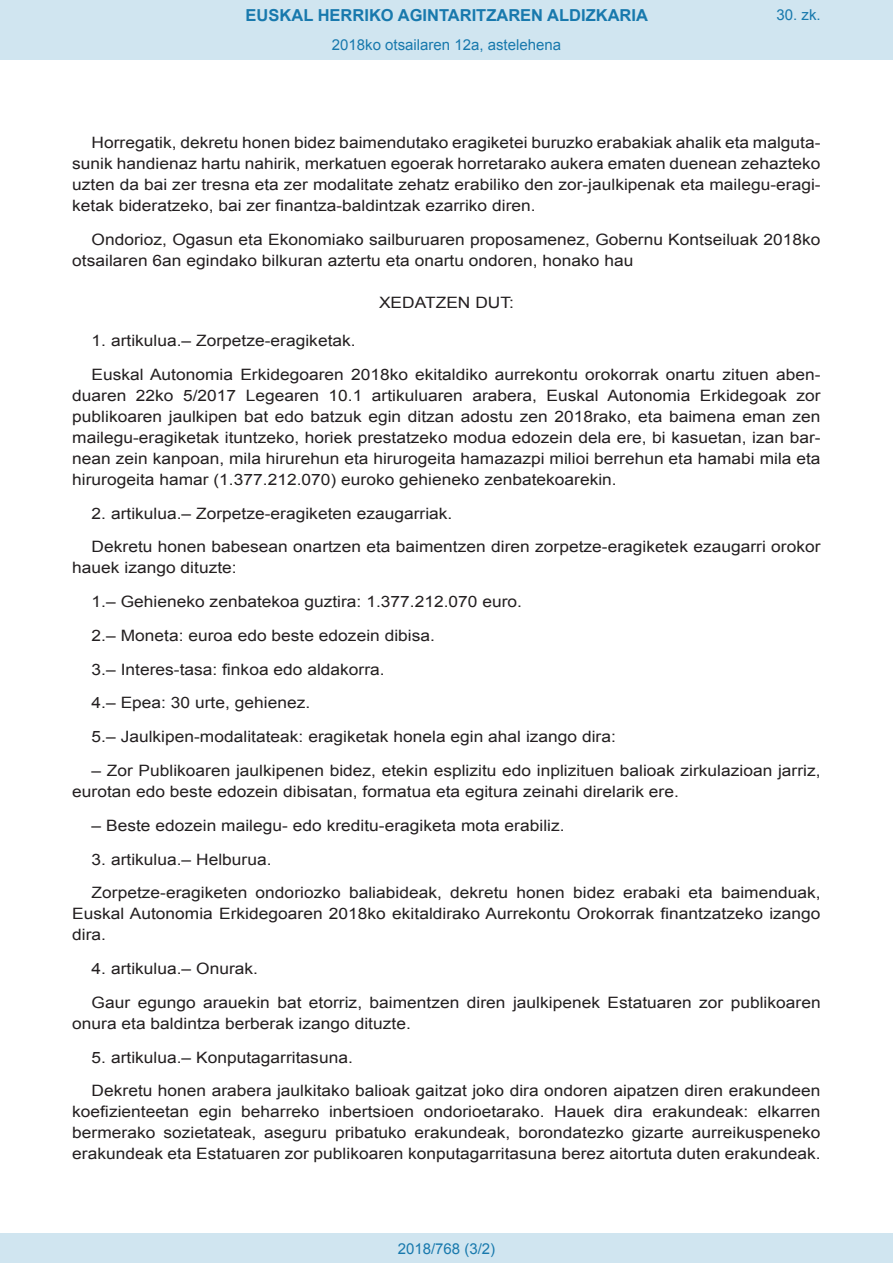
<style>
.page{position:relative;width:893px;height:1263px;background:#fff}
.page>*{position:absolute;margin:0;border:0;box-sizing:border-box;transform-origin:0 0}
.t1{font:700 16.5px "Arial";color:#1879ad}
.BOPVDetalle{font:15.6px/21px "Arial";color:#231f20;text-align:justify;scale:1.11 1}
.BOPVClave{font:15.6px "Arial";color:#231f20;scale:1.11 1}
.Paginacion_Centro{font:15px "Arial";color:#1879ad}
</style>
<div class="page">
<div style="left:0;top:0;width:893px;height:60px;background:#d0e5f0"></div>
<div style="left:0;top:1233px;width:893px;height:30px;background:#d0e5f0"></div>
<p class="t1" style="left:246px;top:4px;width:404px">EUSKAL HERRIKO AGINTARITZAREN ALDIZKARIA</p>
<p class="Paginacion_Centro" style="left:332px;top:35px;width:231px">2018ko otsailaren 12a, astelehena</p>
<p class="Paginacion_Centro" style="left:776px;top:5px;width:46px">30. zk.</p>
<p class="BOPVDetalle" style="left:72px;top:132px;width:676px;text-indent:19px">Horregatik, dekretu honen bidez baimendutako eragiketei buruzko erabakiak ahalik eta malguta&shy;sunik handienaz hartu nahirik, merkatuen egoerak horretarako aukera ematen duenean zehazteko uzten da bai zer tresna eta zer modalitate zehatz erabiliko den zor-jaulkipenak eta mailegu-eragi&shy;ketak bideratzeko, bai zer finantza-baldintzak ezarriko diren.</p>
<p class="BOPVDetalle" style="left:72px;top:229px;width:676px;text-indent:19px">Ondorioz, Ogasun eta Ekonomiako sailburuaren proposamenez, Gobernu Kontseiluak 2018ko otsailaren 6an egindako bilkuran aztertu eta onartu ondoren, honako hau</p>
<p class="BOPVClave" style="left:379px;top:292px;width:123px">XEDATZEN DUT:</p>
<p class="BOPVDetalle" style="left:92px;top:330px;width:239px">1. artikulua.– Zorpetze-eragiketak.</p>
<p class="BOPVDetalle" style="left:72px;top:364px;width:676px;text-indent:19px">Euskal Autonomia Erkidegoaren 2018ko ekitaldiko aurrekontu orokorrak onartu zituen aben&shy;duaren 22ko 5/2017 Legearen 10.1 artikuluaren arabera, Euskal Autonomia Erkidegoak zor publikoaren jaulkipen bat edo batzuk egin ditzan adostu zen 2018rako, eta baimena eman zen mailegu-eragiketak ituntzeko, horiek prestatzeko modua edozein dela ere, bi kasuetan, izan bar&shy;nean zein kanpoan, mila hirurehun eta hirurogeita hamazazpi milioi berrehun eta hamabi mila eta hirurogeita hamar (1.377.212.070) euroko gehieneko zenbatekoarekin.</p>
<p class="BOPVDetalle" style="left:92px;top:503px;width:327px">2. artikulua.– Zorpetze-eragiketen ezaugarriak.</p>
<p class="BOPVDetalle" style="left:72px;top:537px;width:676px;text-indent:19px">Dekretu honen babesean onartzen eta baimentzen diren zorpetze-eragiketek ezaugarri orokor hauek izango dituzte:</p>
<p class="BOPVDetalle" style="left:92px;top:591px;width:389px">1.– Gehieneko zenbatekoa guztira: 1.377.212.070 euro.</p>
<p class="BOPVDetalle" style="left:92px;top:625px;width:311px">2.– Moneta: euroa edo beste edozein dibisa.</p>
<p class="BOPVDetalle" style="left:92px;top:659px;width:266px">3.– Interes-tasa: finkoa edo aldakorra.</p>
<p class="BOPVDetalle" style="left:92px;top:693px;width:198px">4.– Epea: 30 urte, gehienez.</p>
<p class="BOPVDetalle" style="left:92px;top:726px;width:474px">5.– Jaulkipen-modalitateak: eragiketak honela egin ahal izango dira:</p>
<p class="BOPVDetalle" style="left:72px;top:760px;width:676px;text-indent:19px">– Zor Publikoaren jaulkipenen bidez, etekin esplizitu edo inplizituen balioak zirkulazioan jarriz, eurotan edo beste edozein dibisatan, formatua eta egitura zeinahi direlarik ere.</p>
<p class="BOPVDetalle" style="left:92px;top:815px;width:428px">– Beste edozein mailegu- edo kreditu-eragiketa mota erabiliz.</p>
<p class="BOPVDetalle" style="left:92px;top:849px;width:164px">3. artikulua.– Helburua.</p>
<p class="BOPVDetalle" style="left:72px;top:882px;width:676px;text-indent:19px">Zorpetze-eragiketen ondoriozko baliabideak, dekretu honen bidez erabaki eta baimenduak, Euskal Autonomia Erkidegoaren 2018ko ekitaldirako Aurrekontu Orokorrak finantzatzeko izango dira.</p>
<p class="BOPVDetalle" style="left:92px;top:958px;width:151px">4. artikulua.– Onurak.</p>
<p class="BOPVDetalle" style="left:72px;top:992px;width:676px;text-indent:19px">Gaur egungo arauekin bat etorriz, baimentzen diren jaulkipenek Estatuaren zor publikoaren onura eta baldintza berberak izango dituzte.</p>
<p class="BOPVDetalle" style="left:92px;top:1047px;width:237px">5. artikulua.– Konputagarritasuna.</p>
<p class="BOPVDetalle" style="left:72px;top:1080px;width:676px;text-indent:19px">Dekretu honen arabera jaulkitako balioak gaitzat joko dira ondoren aipatzen diren erakundeen koefizienteetan egin beharreko inbertsioen ondorioetarako. Hauek dira erakundeak: elkarren bermerako sozietateak, aseguru pribatuko erakundeak, borondatezko gizarte aurreikuspeneko erakundeak eta Estatuaren zor publikoaren konputagarritasuna berez aitortuta duten erakundeak.</p>
<p class="Paginacion_Centro" style="left:398px;top:1238px;width:99px">2018/768 (3/2)</p>
</div>
